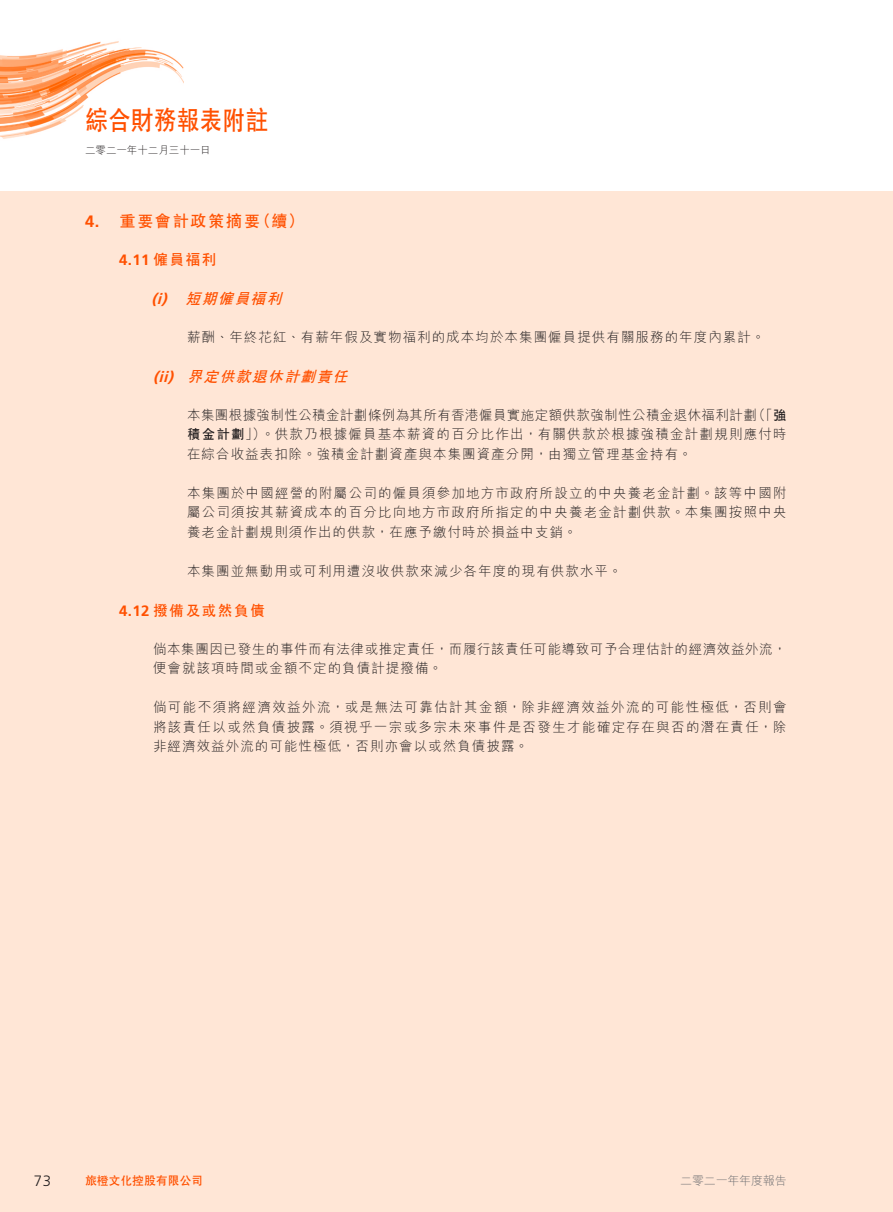
<style>
.page{position:relative;width:893px;height:1212px;background:#fff}
.page>*{position:absolute;margin:0;border:0;box-sizing:border-box;transform-origin:0 0}
.t1{font:700 27px "C Hei 2 HK";color:#ff5000;scale:.85 1}
._01_H1{font:700 16.5px "C Hei 2 HK";letter-spacing:.08em;color:#ff5000}
._03_H3{font:italic 700 15px "C Hei 2 HK";color:#ff5000}
._02_H2{font:700 15px "C Hei 2 HK";letter-spacing:.08em;color:#ff5000}
._02_H2-2{font:700 15px "Frutiger LT Std";color:#ff5000}
.t2{font:300 15px "Frutiger LT Std";color:#231f20}
._00_txt{font:300 13.5px/19.5px "M Hei HK";letter-spacing:.08em;color:#231f20;text-align:justify}
._00_txt-2{font:300 13.5px/19.5px "M Hei HK";letter-spacing:.045em;color:#231f20}
.t3{font:700 12px "C Hei 2 HK";letter-spacing:-.015em;color:#ff5000}
.t4{font:300 12px "M Hei HK";letter-spacing:-.015em;color:#6c6d70}
.t5{font:300 10.5px "M Hei HK";color:#231f20}
.s1{font-family:"Frutiger LT Std"}
.s2{font-family:"C Hei 2 HK"}
.s3{font-family:"C Hei 2 HK";font-weight:700}
</style>
<div class="page">
<div style="left:0;top:191px;width:892px;height:1021px;background:#ffe6d6"></div>
<img style="left:0;top:41px;width:184px;height:98px">
<h1 class="t1" style="left:85px;top:101px;width:217px">綜合財務報表附註</h1>
<p class="t5" style="left:85px;top:143px;width:127px">二零二一年十二月三十一日</p>
<p class="_01_H1" style="left:85px;top:209px;width:221px"><span class="s1">4.</span> 重要會計政策摘要（續）</p>
<p class="_02_H2-2" style="left:119px;top:251px;width:99px">4.11 <span class="s2">僱員福利</span></p>
<p class="_03_H3" style="left:152px;top:288px;width:137px"><span class="s1">(i)</span> 短期僱員福利</p>
<p class="_00_txt" style="left:187px;top:326px;width:579px">薪酬、年終花紅、有薪年假及實物福利的成本均於本集團僱員提供有關服務的年度內累計。</p>
<p class="_03_H3" style="left:153px;top:366px;width:201px"><span class="s1">(ii)</span> 界定供款退休計劃責任</p>
<p class="_00_txt" style="left:187px;top:404px;width:601px">本集團根據強制性公積金計劃條例為其所有香港僱員實施定額供款強制性公積金退休福利計劃（「<span class="s3">強積金計劃</span>」）。供款乃根據僱員基本薪資的百分比作出，有關供款於根據強積金計劃規則應付時在綜合收益表扣除。強積金計劃資產與本集團資產分開，由獨立管理基金持有。</p>
<p class="_00_txt" style="left:187px;top:482px;width:601px">本集團於中國經營的附屬公司的僱員須參加地方市政府所設立的中央養老金計劃。該等中國附屬公司須按其薪資成本的百分比向地方市政府所指定的中央養老金計劃供款。本集團按照中央養老金計劃規則須作出的供款，在應予繳付時於損益中支銷。</p>
<p class="_00_txt" style="left:187px;top:560px;width:436px">本集團並無動用或可利用遭沒收供款來減少各年度的現有供款水平。</p>
<p class="_02_H2" style="left:119px;top:600px;width:148px"><span class="s1">4.12</span> 撥備及或然負債</p>
<p class="_00_txt-2" style="left:153px;top:638px;width:635px">倘本集團因已發生的事件而有法律或推定責任，而履行該責任可能導致可予合理估計的經濟效益外流，便會就該項時間或金額不定的負債計提撥備。</p>
<p class="_00_txt" style="left:153px;top:697px;width:635px">倘可能不須將經濟效益外流，或是無法可靠估計其金額，除非經濟效益外流的可能性極低，否則會將該責任以或然負債披露。須視乎一宗或多宗未來事件是否發生才能確定存在與否的潛在責任，除非經濟效益外流的可能性極低，否則亦會以或然負債披露。</p>
<p class="t2" style="left:34px;top:1172px;width:19px">73</p>
<p class="t3" style="left:85px;top:1172px;width:120px">旅橙文化控股有限公司</p>
<p class="t4" style="left:680px;top:1172px;width:108px">二零二一年年度報告</p>
</div>
